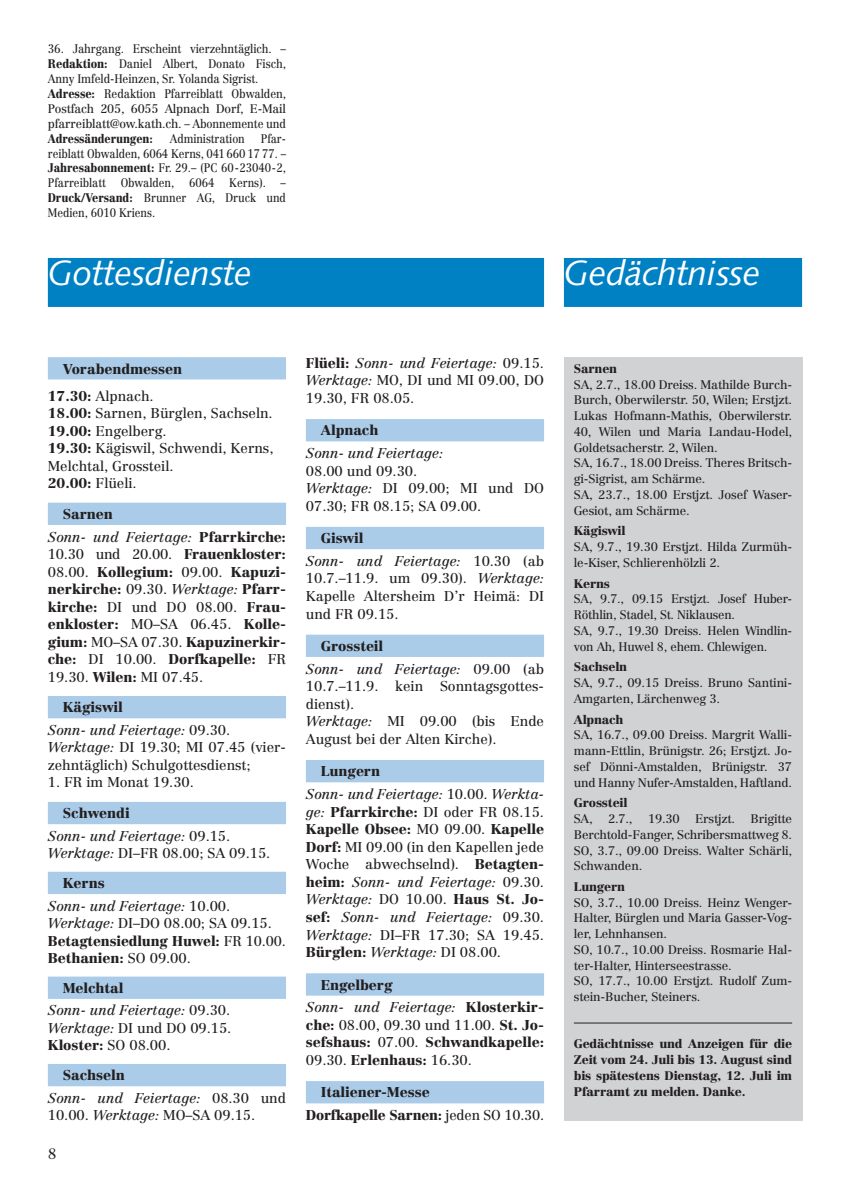
<style>
.page{position:relative;width:842px;height:1190px;background:#fff}
.page>*{position:absolute;margin:0;border:0;box-sizing:border-box;transform-origin:0 0}
.t1{font:italic 35px "Syntax";letter-spacing:-.01em;color:#fff}
.t2{font:14.88px "Centennial";color:#231f20}
.t3{font:14px/17.5px "Centennial";letter-spacing:-.005em;color:#231f20}
.t4{font:900 14px/17.5px "Centennial";letter-spacing:-.005em;color:#231f20}
.t5{font:italic 14px/22.4px "Centennial";letter-spacing:-.005em;color:#231f20}
.t6{font:12.25px/15.8px "Centennial";letter-spacing:-.015em;color:#231f20}
.t7{font:12.25px/14.9px "Centennial";letter-spacing:-.015em;color:#231f20;scale:.9 1}
.t8{font:12.25px/14.9px "Centennial";letter-spacing:-.015em;color:#231f20;text-align:justify;scale:.88 1}
.t9{font:900 12.25px/15.8px "Centennial";letter-spacing:-.015em;color:#231f20;text-align:justify}
.t10{font:900 12.25px "Centennial";letter-spacing:-.015em;color:#231f20;scale:.88 1}
.s1{font-weight:900}
.s2{font-weight:400}
.s3{font-weight:400;font-style:italic}
.s4{font-weight:900;font-style:normal}
.s5{font-style:normal}
.s6{font-style:italic}
</style>
<div class="page">
<div style="left:564px;top:357px;width:238px;height:764px;background:#d1d2d4"></div>
<div style="left:48px;top:258px;width:496px;height:49px;background:#0081c4"></div>
<div style="left:48px;top:357px;width:238px;height:22px;background:#aacce9"></div>
<div style="left:48px;top:503px;width:238px;height:22px;background:#aacce9"></div>
<div style="left:48px;top:696px;width:238px;height:22px;background:#aacce9"></div>
<div style="left:48px;top:802px;width:238px;height:22px;background:#aacce9"></div>
<div style="left:48px;top:872px;width:238px;height:22px;background:#aacce9"></div>
<div style="left:48px;top:977px;width:238px;height:22px;background:#aacce9"></div>
<div style="left:48px;top:1064px;width:238px;height:22px;background:#aacce9"></div>
<div style="left:306px;top:419px;width:238px;height:22px;background:#aacce9"></div>
<div style="left:306px;top:527px;width:238px;height:22px;background:#aacce9"></div>
<div style="left:306px;top:635px;width:238px;height:22px;background:#aacce9"></div>
<div style="left:306px;top:760px;width:238px;height:22px;background:#aacce9"></div>
<div style="left:306px;top:973px;width:238px;height:23px;background:#aacce9"></div>
<div style="left:306px;top:1081px;width:238px;height:22px;background:#aacce9"></div>
<div style="left:564px;top:258px;width:238px;height:49px;background:#0081c4"></div>
<hr style="left:574px;top:1023px;width:218px;height:1px;background:#231f20">
<p class="t7" style="left:48px;top:43px;width:266px">36. Jahrgang. Erscheint vierzehntäglich. – <span class="s1">Redaktion:</span> Daniel Albert, Donato Fisch, Anny Imfeld-Heinzen, Sr. Yolanda Sigrist.<br><span class="s1">Adresse:</span> Redaktion Pfarreiblatt Obwalden, Postfach 205, 6055 Alpnach Dorf, E-Mail pfarreiblatt@ow.kath.ch. – Abonnemente und</p>
<p class="t10" style="left:48px;top:133px;width:121px">Adressänderungen:</p>
<p class="t8" style="left:170px;top:132px;width:87px">Administration</p>
<p class="t8" style="left:48px;top:132px;width:272px;text-indent:213px">Pfar&shy;reiblatt Obwalden, 6064 Kerns, 041660 17 77. – <span class="s1">Jahresabonnement:</span> Fr. 29.– (PC 60-23040-2, Pfarreiblatt Obwalden, 6064 Kerns). – <span class="s1">Druck/Versand:</span> Brunner AG, Druck und Medien, 6010 Kriens.</p>
<h1 class="t1" style="left:48px;top:260px;width:205px">Gottesdienste</h1>
<h1 class="t1" style="left:564px;top:260px;width:198px">Gedächtnisse</h1>
<p class="t4" style="left:48px;top:356px;width:136px;line-height:27.1px;text-indent:15px">Vorabendmessen<br>17.30: <span class="s2">Alpnach.</span></p>
<p class="t3" style="left:48px;top:406px;width:227px"><span class="s1">18.00:</span> Sarnen, Bürglen, Sachseln.<br><span class="s1">19.00:</span> Engelberg.<br><span class="s1">19.30:</span> Kägiswil, Schwendi, Kerns,<br>Melchtal, Grossteil.<br><span class="s1">20.00:</span> Flüeli.</p>
<p class="t4" style="left:48px;top:504px;width:240px;line-height:22.4px;text-indent:15px">Sarnen<br><span class="s3">Sonn- und Feiertage:</span> Pfarrkirche:</p>
<p class="t4" style="left:48px;top:546px;width:240px;text-align:justify"><span class="s2">10.30 und 20.00.</span> Frauenkloster:<br><span class="s2">08.00.</span> Kollegium: <span class="s2">09.00.</span> Kapuzi&shy;nerkirche: <span class="s2">09.30.</span> <span class="s3">Werktage:</span> Pfarr&shy;kirche: <span class="s2">DI und DO 08.00.</span> Frau&shy;enkloster: <span class="s2">MO–SA 06.45.</span> Kolle&shy;gium: <span class="s2">MO–SA 07.30.</span> Kapuzinerkir&shy;che: <span class="s2">DI 10.00.</span> Dorfkapelle: <span class="s2">FR 19.30.</span> Wilen: <span class="s2">MI 07.45.</span></p>
<p class="t5" style="left:48px;top:697px;width:184px;text-indent:15px"><span class="s4">Kägiswil<br></span>Sonn- und Feiertage: <span class="s5">09.30.</span></p>
<p class="t3" style="left:48px;top:740px;width:240px"><span class="s6">Werktage:</span> DI 19.30; MI 07.45 (vier&shy;zehntäglich) Schulgottesdienst;</p>
<p class="t3" style="left:48px;top:775px;width:148px">1. FR im Monat 19.30.</p>
<p class="t5" style="left:48px;top:803px;width:184px;text-indent:15px"><span class="s4">Schwendi<br></span>Sonn- und Feiertage: <span class="s5">09.15.</span></p>
<p class="t3" style="left:63px;top:839px;width:209px;line-height:29.9px;text-indent:-15px"><span class="s6">Werktage:</span> DI–FR 08.00; SA 09.15.<br><span class="s1">Kerns</span></p>
<p class="t3" style="left:48px;top:898px;width:240px"><span class="s6">Sonn- und Feiertage:</span> 10.00.<br><span class="s6">Werktage:</span> DI–DO 08.00; SA 09.15.<br><span class="s1">Betagtensiedlung Huwel:</span> FR 10.00.<br><span class="s1">Bethanien:</span> SO 09.00.</p>
<p class="t5" style="left:48px;top:978px;width:184px;text-indent:15px"><span class="s4">Melchtal<br></span>Sonn- und Feiertage: <span class="s5">09.30.</span></p>
<p class="t3" style="left:48px;top:1020px;width:185px"><span class="s6">Werktage:</span> DI und DO 09.15.<br><span class="s1">Kloster:</span> SO 08.00.</p>
<p class="t5" style="left:48px;top:1065px;width:240px;text-indent:15px"><span class="s4">Sachseln<br></span>Sonn- und Feiertage: <span class="s5">08.30 und</span></p>
<p class="t3" style="left:48px;top:1108px;width:209px">10.00. <span class="s6">Werktage:</span> MO–SA 09.15.</p>
<p class="t2" style="left:48px;top:1147px;width:10px">8</p>
<p class="t3" style="left:306px;top:355px;width:240px;text-align:justify"><span class="s1">Flüeli:</span> <span class="s6">Sonn- und Feiertage:</span> 09.15.<br><span class="s6">Werktage:</span> MO, DI und MI 09.00, DO 19.30, FR 08.05.</p>
<p class="t4" style="left:321px;top:423px;width:59px">Alpnach</p>
<p class="t5" style="left:306px;top:443px;width:139px">Sonn- und Feiertage:</p>
<p class="t3" style="left:306px;top:463px;width:240px">08.00 und 09.30.<br><span class="s6">Werktage:</span> DI 09.00; MI und DO<br>07.30; FR 08.15; SA 09.00.</p>
<p class="t5" style="left:306px;top:528px;width:240px;text-indent:15px"><span class="s4">Giswil<br></span>Sonn- und Feiertage: <span class="s5">10.30 (ab</span></p>
<p class="t3" style="left:306px;top:571px;width:240px;text-align:justify">10.7.–11.9. um 09.30). <span class="s6">Werktage:<br></span>Kapelle Altersheim D’r Heimä: DI und FR 09.15.</p>
<p class="t5" style="left:306px;top:636px;width:240px;text-indent:15px"><span class="s4">Grossteil<br></span>Sonn- und Feiertage: <span class="s5">09.00 (ab</span></p>
<p class="t3" style="left:306px;top:679px;width:240px">10.7.–11.9. kein Sonntagsgottes&shy;dienst).<br><span class="s6">Werktage:</span> MI 09.00 (bis Ende<br>August bei der Alten Kirche).</p>
<p class="t5" style="left:306px;top:761px;width:240px;text-indent:15px"><span class="s4">Lungern<br></span>Sonn- und Feiertage: <span class="s5">10.00.</span> Werkta-</p>
<p class="t3" style="left:306px;top:804px;width:240px;text-align:justify"><span class="s6">ge:</span> <span class="s1">Pfarrkirche:</span> DI oder FR 08.15.<br><span class="s1">Kapelle Obsee:</span> MO 09.00. <span class="s1">Kapelle Dorf:</span> MI 09.00 (in den Kapellen jede Woche abwechselnd). <span class="s1">Betagten&shy;heim:</span> <span class="s6">Sonn- und Feiertage:</span> 09.30.<br><span class="s6">Werktage:</span> DO 10.00. <span class="s1">Haus St. Jo&shy;sef:</span> <span class="s6">Sonn- und Feiertage:</span> 09.30.<br><span class="s6">Werktage:</span> DI–FR 17.30; SA 19.45.<br><span class="s1">Bürglen:</span> <span class="s6">Werktage:</span> DI 08.00.</p>
<p class="t4" style="left:306px;top:975px;width:240px;line-height:22.6px;text-indent:15px">Engelberg<br><span class="s3">Sonn- und Feiertage:</span> Klosterkir-</p>
<p class="t4" style="left:306px;top:1017px;width:240px;text-align:justify">che: <span class="s2">08.00, 09.30 und 11.00.</span> St. Jo&shy;sefshaus: <span class="s2">07.00.</span> Schwandkapelle:<br><span class="s2">09.30.</span> Erlenhaus: <span class="s2">16.30.</span></p>
<p class="t4" style="left:306px;top:1082px;width:240px;line-height:22.6px;text-indent:15px">Italiener-Messe<br>Dorfkapelle Sarnen: <span class="s2">jeden SO 10.30.</span></p>
<p class="t9" style="left:574px;top:362px;width:45px">Sarnen</p>
<p class="t6" style="left:574px;top:378px;width:220px">SA, 2.7., 18.00 Dreiss. Mathilde Burch-Burch, Oberwilerstr. 50, Wilen; Erstjzt.<br>Lukas Hofmann-Mathis, Oberwilerstr.<br>40, Wilen und Maria Landau-Hodel, Goldetsacherstr. 2, Wilen.<br>SA, 16.7., 18.00 Dreiss. Theres Britsch&shy;gi-Sigrist, am Schärme.<br>SA, 23.7., 18.00 Erstjzt. Josef Waser-Gesiot, am Schärme.</p>
<p class="t9" style="left:574px;top:524px;width:53px">Kägiswil</p>
<p class="t6" style="left:574px;top:540px;width:220px">SA, 9.7., 19.30 Erstjzt. Hilda Zurmüh&shy;le-Kiser, Schlierenhölzli 2.</p>
<p class="t9" style="left:574px;top:576px;width:38px">Kerns</p>
<p class="t6" style="left:574px;top:592px;width:220px">SA, 9.7., 09.15 Erstjzt. Josef Huber-Röthlin, Stadel, St. Niklausen.<br>SA, 9.7., 19.30 Dreiss. Helen Windlin&shy;von Ah, Huwel 8, ehem. Chlewigen.</p>
<p class="t9" style="left:574px;top:660px;width:55px">Sachseln</p>
<p class="t6" style="left:574px;top:676px;width:220px">SA, 9.7., 09.15 Dreiss. Bruno Santini-<br>Amgarten, Lärchenweg 3.</p>
<p class="t9" style="left:574px;top:712px;width:51px">Alpnach</p>
<p class="t6" style="left:574px;top:728px;width:220px;text-align:justify">SA, 16.7., 09.00 Dreiss. Margrit Walli&shy;mann-Ettlin, Brünigstr. 26; Erstjzt. Jo&shy;sef Dönni-Amstalden, Brünigstr. 37 und Hanny Nufer-Amstalden, Haftland.</p>
<p class="t9" style="left:574px;top:796px;width:55px">Grossteil</p>
<p class="t6" style="left:574px;top:812px;width:20px">SA,</p>
<p class="t6" style="left:608px;top:812px;width:26px">2.7.,</p>
<p class="t6" style="left:648px;top:812px;width:33px">19.30</p>
<p class="t6" style="left:695px;top:812px;width:41px">Erstjzt.</p>
<p class="t6" style="left:574px;top:812px;width:220px;text-align:justify;text-indent:177px">Brigitte Berchtold-Fanger, Schribersmattweg 8.<br>SO, 3.7., 09.00 Dreiss. Walter Schärli, Schwanden.</p>
<p class="t9" style="left:574px;top:880px;width:53px">Lungern</p>
<p class="t6" style="left:574px;top:896px;width:220px">SO, 3.7., 10.00 Dreiss. Heinz Wenger-<br>Halter, Bürglen und Maria Gasser-Vog&shy;ler, Lehnhansen.<br>SO, 10.7., 10.00 Dreiss. Rosmarie Hal&shy;ter-Halter, Hinterseestrasse.<br>SO, 17.7., 10.00 Erstjzt. Rudolf Zum&shy;stein-Bucher, Steiners.</p>
<p class="t9" style="left:574px;top:1037px;width:220px">Gedächtnisse und Anzeigen für die Zeit vom 24. Juli bis 13. August sind bis spätestens Dienstag, 12. Juli im Pfarramt zu melden. Danke.</p>
</div>
